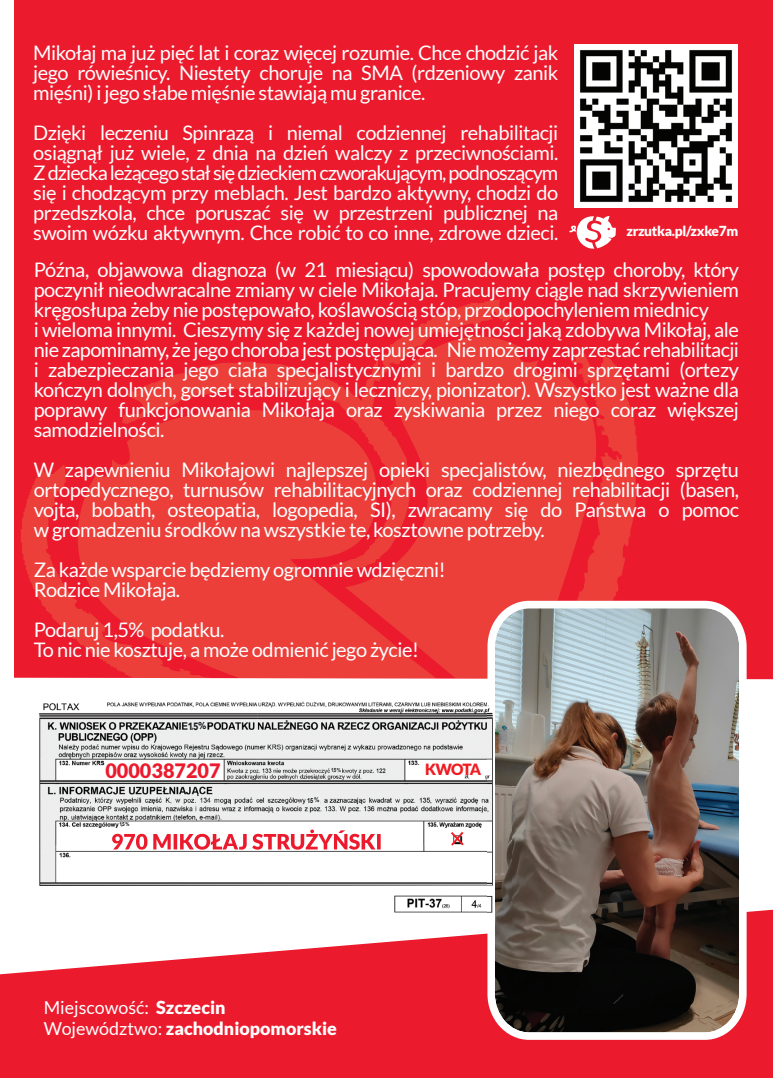
<style>
.page{position:relative;width:773px;height:1078px;background:#fff}
.page>*{position:absolute;margin:0;border:0;box-sizing:border-box;transform-origin:0 0}
.t1{font:20px/20px "Lato";letter-spacing:-.025em;color:#fff;text-align:justify}
.t2{font:900 19.75px "Lato";color:#eb1b2d}
.t3{font:900 18px/21.5px "Lato";color:#fff}
.t4{font:900 15.5px "Lato";letter-spacing:-.065em;color:#ee1d23}
.t5{font:900 13.75px "Lato";letter-spacing:-.025em;color:#fff}
.t6{font:700 10.5px "Avenir Next LT Pro";color:#231f20;scale:.81 1}
.t7{font:700 7px "Arial";color:#231f20;scale:.81 1}
.t8{font:700 5.75px "Arial";color:#231f20;scale:.81 1}
.t9{font:700 5.5px "Avenir Next LT Pro";color:#231f20;scale:.81 1}
.s1{font-size:8.25px}
.s2{font-size:9.75px}
.s3{font-size:4.5px}
.s4{font-size:5.5px}
.s5{font-size:6.5px}
.s6{font-weight:400}
</style>
<div class="page">
<div style="left:14px;top:0;width:758px;height:786px;background:#eb1b2d"></div>
<svg style="left:21px;top:299px;width:616px;height:378px"></svg>
<svg style="left:78px;top:410px;width:358px;height:267px;fill:#ec3f3a"></svg>
<div style="left:14px;top:677px;width:758px;height:109px;background:#fff"></div>
<svg style="left:0;top:909px;width:772px;height:168px;fill:#eb1b2d"></svg>
<img style="left:487px;top:600px;width:259px;height:439px">
<img style="left:574px;top:45px;width:163px;height:162px">
<svg style="left:569px;top:216px;width:47px;height:33px"></svg>
<img style="left:28px;top:698px;width:483px;height:220px">
<img style="left:112px;top:829px;width:268px;height:20px">
<div style="left:188px;top:721px;width:18px;height:10px;background:#edf1f2"></div>
<svg style="left:451px;top:831px;width:12px;height:14px"></svg>
<div style="left:307px;top:796px;width:12px;height:7px;background:#eef2f2"></div>
<div style="left:331px;top:767px;width:10px;height:6px;background:#eef2f2"></div>
<div style="left:120px;top:821px;width:12px;height:7px;background:#fff"></div>
<p class="t1" style="left:33px;top:42px;width:526px">Mikołaj ma już pięć lat i coraz więcej rozumie. Chce chodzić jak jego rówieśnicy. Niestety choruje na SMA (rdzeniowy zanik mięśni) i jego słabe mięśnie stawiają mu granice.</p>
<p class="t1" style="left:33px;top:122px;width:526px">Dzięki leczeniu Spinrazą i niemal codziennej rehabilitacji osiągnął już wiele, z dnia na dzień walczy z przeciwnościami.<br>Z dziecka leżącego stał się dzieckiem czworakującym, podnoszącym się i chodzącym przy meblach. Jest bardzo aktywny, chodzi do przedszkola, chce poruszać się w przestrzeni publicznej na swoim wózku aktywnym. Chce robić to co inne, zdrowe dzieci.</p>
<p class="t5" style="left:626px;top:223px;width:113px">zrzutka.pl/zxke7m</p>
<p class="t1" style="left:34px;top:259px;width:706px;text-align:left">Późna, objawowa diagnoza (w 21 miesiącu) spowodowała postęp choroby, który poczynił nieodwracalne zmiany w ciele Mikołaja. Pracujemy ciągle nad skrzywieniem kręgosłupa żeby nie postępowało, koślawością stóp, przodopochyleniem miednicy<br>i wieloma innymi. Cieszymy się z każdej nowej umiejętności jaką zdobywa Mikołaj, ale nie zapominamy, że jego choroba jest postępująca. Nie możemy zaprzestać rehabilitacji i zabezpieczania jego ciała specjalistycznymi i bardzo drogimi sprzętami (ortezy kończyn dolnych, gorset stabilizujący i leczniczy, pionizator). Wszystko jest ważne dla poprawy funkcjonowania Mikołaja oraz zyskiwania przez niego coraz większej samodzielności.</p>
<p class="t1" style="left:34px;top:459px;width:706px">W zapewnieniu Mikołajowi najlepszej opieki specjalistów, niezbędnego sprzętu ortopedycznego, turnusów rehabilitacyjnych oraz codziennej rehabilitacji (basen, vojta, bobath, osteopatia, logopedia, SI), zwracamy się do Państwa o pomoc w gromadzeniu środków na wszystkie te, kosztowne potrzeby.</p>
<p class="t1" style="left:34px;top:559px;width:413px">Za każde wsparcie będziemy ogromnie wdzięczni!<br>Rodzice Mikołaja.</p>
<p class="t1" style="left:34px;top:619px;width:386px">Podaruj 1,5% podatku.<br>To nic nie kosztuje, a może odmienić jego życie!</p>
<p class="t6" style="left:188px;top:719px;width:25px">1 5<span class="s1">,</span> <span class="s2">%</span></p>
<p class="t2" style="left:105px;top:758px;width:117px">0000387207</p>
<p class="t4" style="left:425px;top:760px;width:57px">KWOTA</p>
<p class="t8" style="left:331px;top:766px;width:14px">1 5<span class="s3">,</span> <span class="s4">%</span></p>
<p class="t9" style="left:119px;top:820px;width:14px">1 5, %</p>
<p class="t7" style="left:307px;top:795px;width:17px">1 5<span class="s4">,</span> <span class="s5">%</span></p>
<p class="t3" style="left:44px;top:995px;width:294px"><span class="s6">Miejscowość:</span> Szczecin<br><span class="s6">Województwo:</span> zachodniopomorskie</p>
</div>
